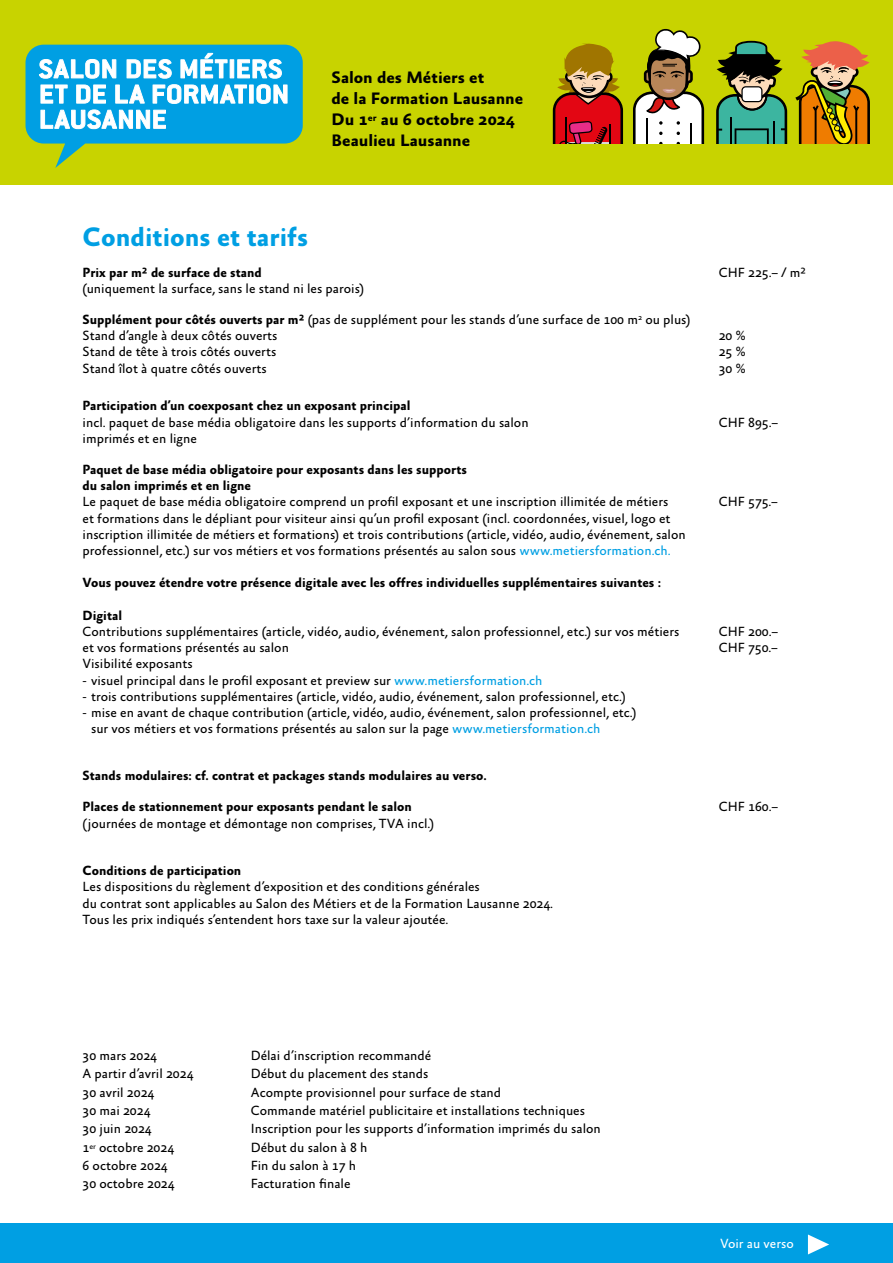
<style>
.page{position:relative;width:893px;height:1263px;background:#fff}
.page>*{position:absolute;margin:0;border:0;box-sizing:border-box;transform-origin:0 0}
.t1{font:700 27px "Absara Sans OT";color:#009fe3}
.t2{font:700 16.8px/21px "Absara Sans OT";color:#000;scale:1.04 1}
.t3{font:13.5px/16.2px "Absara Sans OT";color:#000}
.t4{font:700 13.5px/16.2px "Absara Sans OT";color:#000}
.t5{font:13.5px "Absara Sans OT";color:#fff}
.s1{font-weight:700}
.s2{color:#009fe3}
</style>
<div class="page">
<div style="left:0;top:0;width:893px;height:185px;background:#c8d300"></div>
<svg style="left:26px;top:45px;width:277px;height:123px"></svg>
<svg style="left:553px;top:44px;width:70px;height:100px"></svg>
<svg style="left:633px;top:29px;width:71px;height:115px"></svg>
<svg style="left:795px;top:41px;width:75px;height:103px"></svg>
<svg style="left:716px;top:41px;width:71px;height:103px"></svg>
<div style="left:0;top:1224px;width:893px;height:39px;background:#009fe3"></div>
<svg style="left:808px;top:1234px;width:21px;height:20px"></svg>
<p class="t2" style="left:332px;top:68px;width:186px">Salon des Métiers et<br>de la Formation Lausanne<br>Du 1<sup>er</sup> au 6 octobre 2024<br>Beaulieu Lausanne</p>
<h1 class="t1" style="left:83px;top:222px;width:227px">Conditions et tarifs</h1>
<p class="t4" style="left:83px;top:265px;width:181px">Prix par m² de surface de stand</p>
<p class="t3" style="left:83px;top:281px;width:283px">(uniquement la surface, sans le stand ni les parois)</p>
<p class="t3" style="left:83px;top:312px;width:610px"><span class="s1">Supplément pour côtés ouverts par m²</span> (pas de supplément pour les stands d’une surface de 100 m<sup>2</sup> ou plus)<br>Stand d’angle à deux côtés ouverts<br>Stand de tête à trois côtés ouverts<br>Stand îlot à quatre côtés ouverts</p>
<p class="t3" style="left:719px;top:265px;width:89px">CHF 225.– / m²</p>
<p class="t3" style="left:719px;top:328px;width:28px;text-align:justify">20 % 25 % 30 %</p>
<p class="t4" style="left:83px;top:398px;width:329px">Participation d’un coexposant chez un exposant principal</p>
<p class="t3" style="left:83px;top:415px;width:448px">incl. paquet de base média obligatoire dans les supports d’information du salon imprimés et en ligne</p>
<p class="t3" style="left:719px;top:415px;width:61px">CHF 895.–</p>
<p class="t4" style="left:83px;top:462px;width:386px">Paquet de base média obligatoire pour exposants dans les supports du salon imprimés et en ligne</p>
<p class="t3" style="left:83px;top:494px;width:605px">Le paquet de base média obligatoire comprend un profil exposant et une inscription illimitée de métiers<br>et formations dans le dépliant pour visiteur ainsi qu’un profil exposant (incl. coordonnées, visuel, logo et inscription illimitée de métiers et formations) et trois contributions (article, vidéo, audio, événement, salon professionnel, etc.) sur vos métiers et vos formations présentés au salon sous <span class="s2">www.metiersformation.ch.</span></p>
<p class="t4" style="left:83px;top:575px;width:580px">Vous pouvez étendre votre présence digitale avec les offres individuelles supplémentaires suivantes :</p>
<p class="t4" style="left:83px;top:608px;width:41px">Digital</p>
<p class="t3" style="left:83px;top:624px;width:598px">Contributions supplémentaires (article, vidéo, audio, événement, salon professionnel, etc.) sur vos métiers et vos formations présentés au salon<br>Visibilité exposants</p>
<p class="t3" style="left:83px;top:673px;width:461px">- visuel principal dans le profil exposant et preview sur <span class="s2">www.metiersformation.ch</span></p>
<p class="t3" style="left:83px;top:689px;width:545px">- trois contributions supplémentaires (article, vidéo, audio, événement, salon professionnel, etc.)</p>
<p class="t3" style="left:91px;top:705px;width:547px;text-indent:-9px">- mise en avant de chaque contribution (article, vidéo, audio, événement, salon professionnel, etc.) sur vos métiers et vos formations présentés au salon sur la page <span class="s2">www.metiersformation.ch</span></p>
<p class="t3" style="left:719px;top:494px;width:61px">CHF 575.–</p>
<p class="t3" style="left:719px;top:624px;width:61px">CHF 200.–<br>CHF 750.–</p>
<p class="t4" style="left:83px;top:768px;width:406px">Stands modulaires: cf. contrat et packages stands modulaires au verso.</p>
<p class="t4" style="left:83px;top:799px;width:331px">Places de stationnement pour exposants pendant le salon</p>
<p class="t3" style="left:83px;top:816px;width:353px">(journées de montage et démontage non comprises, TVA incl.)</p>
<p class="t4" style="left:83px;top:863px;width:160px">Conditions de participation</p>
<p class="t3" style="left:83px;top:880px;width:472px">Les dispositions du règlement d’exposition et des conditions générales<br>du contrat sont applicables au Salon des Métiers et de la Formation Lausanne 2024.<br>Tous les prix indiqués s’entendent hors taxe sur la valeur ajoutée.</p>
<p class="t3" style="left:83px;top:1048px;width:76px">30 mars 2024</p>
<p class="t3" style="left:251px;top:1048px;width:182px">Délai d’inscription recommandé</p>
<p class="t3" style="left:83px;top:1067px;width:113px">A partir d’avril 2024</p>
<p class="t3" style="left:251px;top:1067px;width:179px">Début du placement des stands</p>
<p class="t3" style="left:83px;top:1085px;width:73px">30 avril 2024</p>
<p class="t3" style="left:251px;top:1085px;width:252px">Acompte provisionnel pour surface de stand</p>
<p class="t3" style="left:83px;top:1103px;width:70px">30 mai 2024</p>
<p class="t3" style="left:251px;top:1103px;width:336px">Commande matériel publicitaire et installations techniques</p>
<p class="t3" style="left:83px;top:1121px;width:71px">30 juin 2024</p>
<p class="t3" style="left:251px;top:1121px;width:352px">Inscription pour les supports d’information imprimés du salon</p>
<p class="t3" style="left:83px;top:1140px;width:93px">1<sup>er</sup> octobre 2024</p>
<p class="t3" style="left:251px;top:1140px;width:118px">Début du salon à 8 h</p>
<p class="t3" style="left:83px;top:1158px;width:87px">6 octobre 2024</p>
<p class="t3" style="left:251px;top:1158px;width:107px">Fin du salon à 17 h</p>
<p class="t3" style="left:83px;top:1176px;width:94px">30 octobre 2024</p>
<p class="t3" style="left:251px;top:1176px;width:101px">Facturation finale</p>
<p class="t3" style="left:719px;top:800px;width:61px">CHF 160.–</p>
<p class="t5" style="left:720px;top:1236px;width:75px">Voir au verso</p>
</div>
